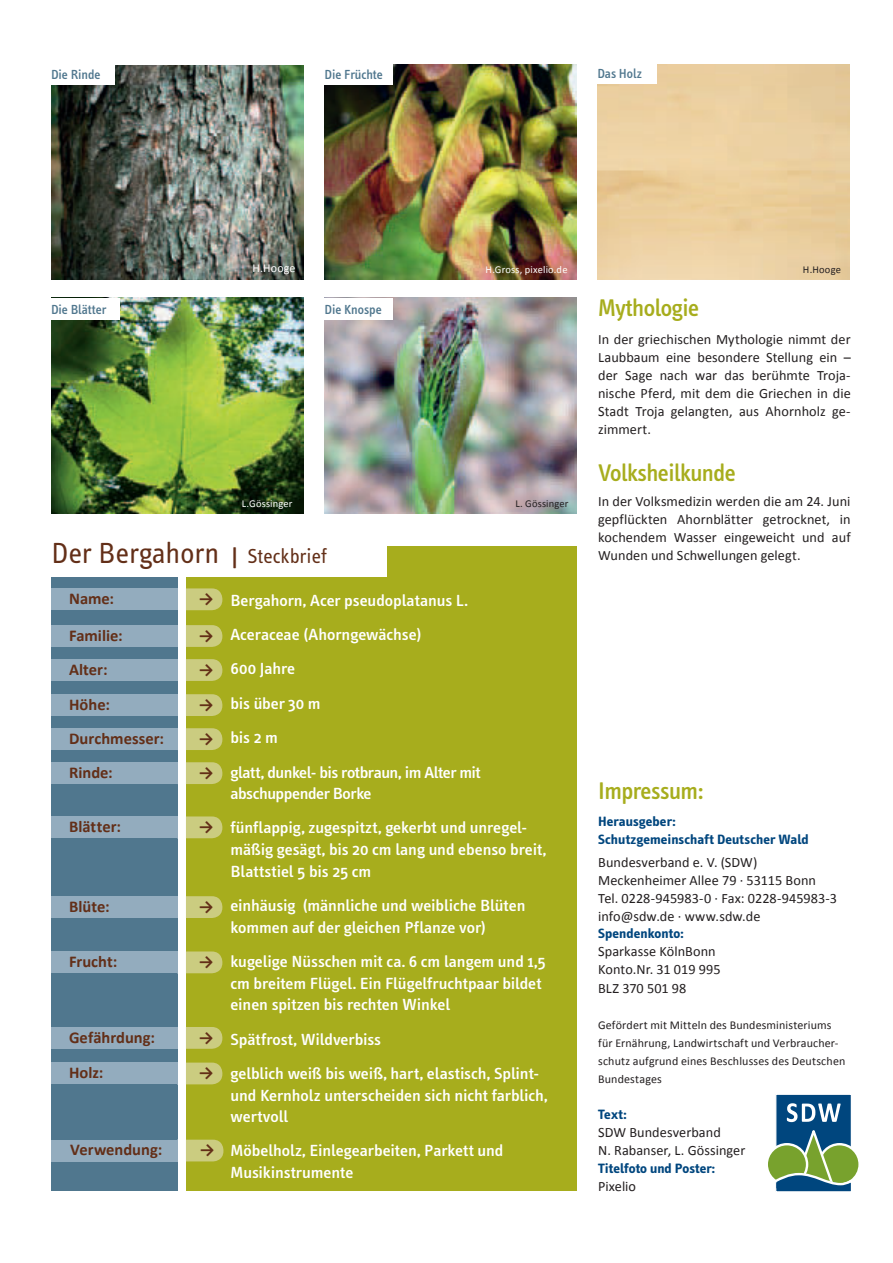
<style>
.page{position:relative;width:893px;height:1263px;background:#fff}
.page>*{position:absolute;margin:0;border:0;box-sizing:border-box;transform-origin:0 0}
.t1{font:30px "Info Text";color:#632f18}
.t2{font:500 24.75px "Info Text";letter-spacing:-.02em;color:#a7ad1d}
.t3{font:500 16.5px/34.3px "Info Text";letter-spacing:-.005em;color:#fff;scale:1.09 1}
.t4{font:700 16.5px "Calibri";color:#632f18}
.t5{font:14.25px/18px "Calibri";letter-spacing:.005em;color:#231f20}
.t6{font:700 13.8px/18px "Info Text";color:#00467e;scale:1.09 1}
.t7{font:500 13.5px "Info Text";color:#50778e}
.t8{font:12px/18px "Calibri";letter-spacing:.01em;color:#231f20}
.t9{font:12px "Calibri";letter-spacing:.015em;color:#fff}
.t10{font:10.5px "Calibri";letter-spacing:.015em;color:#fff}
.t11{font:10.5px "Calibri";letter-spacing:.015em;color:#231f20}
.s1{font-weight:700;font-size:21px}
.s2{font-size:21px}
</style>
<div class="page">
<svg style="left:767px;top:1144px;width:40px;height:40px"></svg>
<div style="left:766px;top:1143px;width:42px;height:43px;border:2px solid #fff;border-radius:50%"></div>
<svg style="left:775px;top:1094px;width:84px;height:98px"></svg>
<div style="left:186px;top:546px;width:391px;height:645px;background:#a7ad1d"></div>
<div style="left:51px;top:546px;width:126px;height:645px;background:#50778e"></div>
<div style="left:51px;top:540px;width:336px;height:36px;background:#fff"></div>
<svg style="left:186px;top:588px;width:36px;height:22px"></svg>
<div style="left:51px;top:588px;width:126px;height:22px;background:#93acbe"></div>
<svg style="left:177px;top:625px;width:45px;height:22px"></svg>
<div style="left:51px;top:625px;width:126px;height:22px;background:#93acbe"></div>
<svg style="left:177px;top:659px;width:45px;height:22px"></svg>
<div style="left:51px;top:659px;width:126px;height:22px;background:#93acbe"></div>
<svg style="left:177px;top:694px;width:45px;height:22px"></svg>
<div style="left:51px;top:694px;width:126px;height:22px;background:#93acbe"></div>
<svg style="left:177px;top:728px;width:45px;height:22px"></svg>
<div style="left:51px;top:728px;width:126px;height:22px;background:#93acbe"></div>
<svg style="left:177px;top:762px;width:45px;height:22px"></svg>
<div style="left:51px;top:762px;width:126px;height:22px;background:#93acbe"></div>
<svg style="left:177px;top:896px;width:45px;height:22px"></svg>
<div style="left:51px;top:896px;width:126px;height:22px;background:#93acbe"></div>
<svg style="left:177px;top:816px;width:45px;height:22px"></svg>
<div style="left:51px;top:816px;width:126px;height:22px;background:#93acbe"></div>
<svg style="left:177px;top:951px;width:45px;height:22px"></svg>
<div style="left:51px;top:951px;width:126px;height:22px;background:#93acbe"></div>
<svg style="left:177px;top:1027px;width:45px;height:22px"></svg>
<div style="left:51px;top:1027px;width:126px;height:22px;background:#93acbe"></div>
<svg style="left:177px;top:1062px;width:45px;height:22px"></svg>
<div style="left:51px;top:1062px;width:126px;height:22px;background:#93acbe"></div>
<svg style="left:177px;top:1140px;width:46px;height:21px"></svg>
<div style="left:51px;top:1140px;width:126px;height:21px;background:#93acbe"></div>
<img style="left:325px;top:298px;width:252px;height:215px">
<div style="left:325px;top:298px;width:68px;height:21px;background:#fff"></div>
<img style="left:51px;top:66px;width:252px;height:214px">
<div style="left:51px;top:64px;width:64px;height:21px;background:#fff"></div>
<img style="left:325px;top:64px;width:251px;height:216px">
<div style="left:325px;top:64px;width:68px;height:21px;background:#fff"></div>
<img style="left:51px;top:298px;width:252px;height:215px">
<div style="left:51px;top:298px;width:68px;height:21px;background:#fff"></div>
<p class="t7" style="left:51px;top:69px;width:51px">Die Rinde</p>
<p class="t7" style="left:325px;top:69px;width:60px">Die Früchte</p>
<p class="t7" style="left:597px;top:68px;width:46px">Das Holz</p>
<p class="t7" style="left:51px;top:304px;width:57px">Die Blätter</p>
<p class="t9" style="left:252px;top:261px;width:45px">H.Hooge</p>
<p class="t7" style="left:325px;top:304px;width:59px">Die Knospe</p>
<p class="t10" style="left:242px;top:497px;width:52px">L.Gössinger</p>
<p class="t10" style="left:486px;top:263px;width:83px">H.Gross, pixelio.de</p>
<p class="t11" style="left:515px;top:497px;width:55px">L. Gössinger</p>
<h1 class="t1" style="left:51px;top:541px;width:277px">Der Bergahorn <span class="s1">|</span> <span class="s2">Steckbrief</span></h1>
<p class="t4" style="left:69px;top:588px;width:47px">Name:</p>
<p class="t4" style="left:199px;top:588px;width:16px">→</p>
<p class="t4" style="left:69px;top:625px;width:55px">Familie:</p>
<p class="t4" style="left:199px;top:625px;width:16px">→</p>
<p class="t4" style="left:69px;top:659px;width:40px">Alter:</p>
<p class="t4" style="left:199px;top:659px;width:16px">→</p>
<p class="t4" style="left:69px;top:694px;width:42px">Höhe:</p>
<p class="t4" style="left:199px;top:694px;width:16px">→</p>
<p class="t4" style="left:69px;top:728px;width:96px">Durchmesser:</p>
<p class="t4" style="left:199px;top:728px;width:16px">→</p>
<p class="t4" style="left:69px;top:762px;width:45px">Rinde:</p>
<p class="t4" style="left:199px;top:762px;width:16px">→</p>
<p class="t3" style="left:230px;top:584px;width:231px">Bergahorn, Acer pseudoplatanus L.<br>Aceraceae (Ahorngewächse)<br>600 Jahre<br>bis über 30 m<br>bis 2 m<br>glatt, dunkel- bis rotbraun, im Alter mit</p>
<p class="t3" style="left:230px;top:777px;width:274px">abschuppender Borke<br>fünflappig, zugespitzt, gekerbt und unregel-</p>
<p class="t3" style="left:230px;top:840px;width:291px;line-height:21.6px">mäßig gesägt, bis 20 cm lang und ebenso breit,<br>Blattstiel 5 bis 25 cm</p>
<p class="t3" style="left:230px;top:896px;width:272px;line-height:21.6px">einhäusig (männliche und weibliche Blüten kommen auf der gleichen Pflanze vor)</p>
<p class="t3" style="left:230px;top:952px;width:291px;line-height:21.6px">kugelige Nüsschen mit ca. 6 cm langem und 1,5 cm breitem Flügel. Ein Flügelfruchtpaar bildet einen spitzen bis rechten Winkel</p>
<p class="t3" style="left:230px;top:1023px;width:285px">Spätfrost, Wildverbiss<br>gelblich weiß bis weiß, hart, elastisch, Splint-</p>
<p class="t3" style="left:230px;top:1085px;width:293px;line-height:21.6px">und Kernholz unterscheiden sich nicht farblich, wertvoll</p>
<p class="t3" style="left:230px;top:1141px;width:252px;line-height:21.6px">Möbelholz, Einlegearbeiten, Parkett und<br>Musikinstrumente</p>
<p class="t4" style="left:69px;top:816px;width:53px">Blätter:</p>
<p class="t4" style="left:199px;top:816px;width:16px">→</p>
<p class="t4" style="left:69px;top:896px;width:42px">Blüte:</p>
<p class="t4" style="left:199px;top:896px;width:16px">→</p>
<p class="t4" style="left:69px;top:951px;width:50px">Frucht:</p>
<p class="t4" style="left:199px;top:951px;width:16px">→</p>
<p class="t4" style="left:69px;top:1027px;width:88px">Gefährdung:</p>
<p class="t4" style="left:199px;top:1027px;width:16px">→</p>
<p class="t4" style="left:69px;top:1063px;width:36px">Holz:</p>
<p class="t4" style="left:199px;top:1063px;width:16px">→</p>
<p class="t4" style="left:70px;top:1140px;width:94px">Verwendung:</p>
<p class="t4" style="left:200px;top:1140px;width:16px">→</p>
<p class="t11" style="left:803px;top:263px;width:40px">H.Hooge</p>
<h2 class="t2" style="left:598px;top:298px;width:103px">Mythologie</h2>
<p class="t5" style="left:598px;top:330px;width:254px;text-align:justify">In der griechischen Mythologie nimmt der Laubbaum eine besondere Stellung ein – der Sage nach war das berühmte Troja&shy;nische Pferd, mit dem die Griechen in die Stadt Troja gelangten, aus Ahornholz ge&shy;zimmert.</p>
<h2 class="t2" style="left:598px;top:463px;width:139px">Volksheilkunde</h2>
<p class="t5" style="left:598px;top:492px;width:254px;text-align:justify">In der Volksmedizin werden die am 24. Juni gepflückten Ahornblätter getrocknet, in kochendem Wasser eingeweicht und auf Wunden und Schwellungen gelegt.</p>
<h2 class="t2" style="left:598px;top:781px;width:106px">Impressum:</h2>
<p class="t6" style="left:598px;top:813px;width:195px">Herausgeber:<br>Schutzgemeinschaft Deutscher Wald</p>
<p class="t5" style="left:598px;top:852px;width:240px">Bundesverband e. V. (SDW)<br>Meckenheimer Allee 79 · 53115 Bonn<br>Tel. 0228-945983-0 · Fax: 0228-945983-3 info@sdw.de · www.sdw.de</p>
<p class="t6" style="left:598px;top:926px;width:80px">Spendenkonto:</p>
<p class="t5" style="left:598px;top:942px;width:124px">Sparkasse KölnBonn<br>Konto.Nr. 31 019 995<br>BLZ 370 501 98</p>
<p class="t8" style="left:598px;top:1015px;width:249px">Gefördert mit Mitteln des Bundesministeriums für Ernährung, Landwirtschaft und Verbraucher&shy;schutz aufgrund eines Beschlusses des Deutschen Bundes tages</p>
<p class="t6" style="left:598px;top:1106px;width:28px">Text:</p>
<p class="t5" style="left:598px;top:1122px;width:149px">SDW Bundesverband<br>N. Rabanser, L. Gössinger</p>
<p class="t6" style="left:598px;top:1160px;width:109px">Titelfoto und Poster:</p>
<p class="t5" style="left:598px;top:1176px;width:39px">Pixelio</p>
</div>
